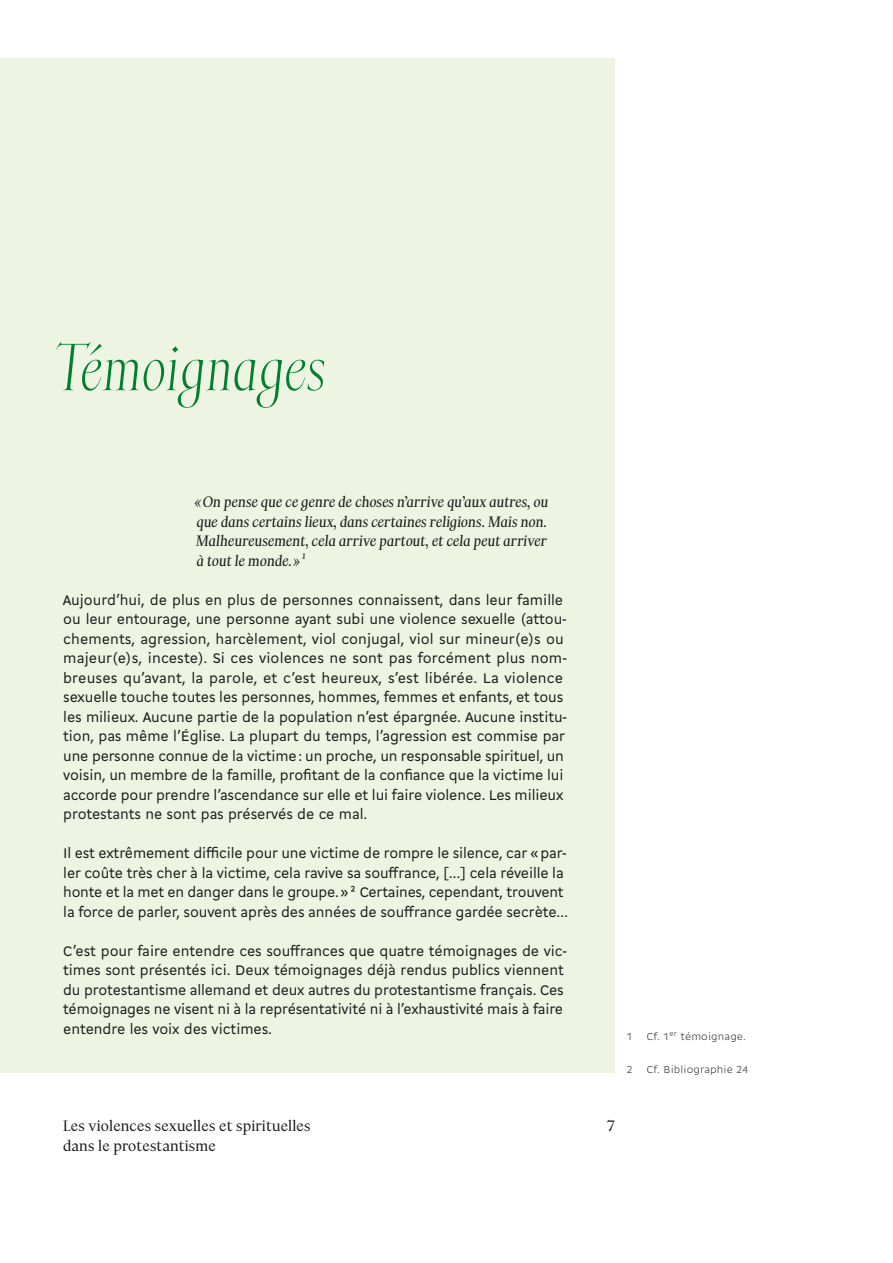
<style>
.page{position:relative;width:893px;height:1263px;background:#fff}
.page>*{position:absolute;margin:0;border:0;box-sizing:border-box;transform-origin:0 0}
.t1{font:italic 66px "Kessler Super Display";letter-spacing:.01em;color:#00802f}
.t2{font:15px/19.5px "Cogito";letter-spacing:-.005em;color:#1d1d1b}
.t3{font:italic 15px/19.5px "Kessler Text";letter-spacing:-.005em;color:#1d1d1b;text-align:justify}
.t4{font:15px "Kessler Text";letter-spacing:.01em;color:#1d1d1b}
.t5{font:300 10.5px "Gemeli Micro";letter-spacing:.01em;color:#1d1d1b}
</style>
<div class="page">
<div style="left:0;top:58px;width:615px;height:1015px;background:#edf4e1"></div>
<h1 class="t1" style="left:53px;top:318px;width:273px">Témoignages</h1>
<p class="t3" style="left:195px;top:491px;width:355px">« On pense que ce genre de choses n’arrive qu’aux autres, ou que dans certains lieux, dans certaines religions. Mais non.<br>Malheureusement, cela arrive partout, et cela peut arriver à tout le monde. » 1</p>
<p class="t2" style="left:63px;top:589px;width:505px">Aujourd’hui, de plus en plus de personnes connaissent, dans leur famille ou leur entourage, une personne ayant subi une violence sexuelle (attou&shy;chements, agression, harcèlement, viol conjugal, viol sur mineur(e)s ou majeur(e)s, inceste). Si ces violences ne sont pas forcément plus nom&shy;breuses qu’avant, la parole, et c’est heureux, s’est libérée. La violence sexuelle touche toutes les personnes, hommes, femmes et enfants, et tous les milieux. Aucune partie de la population n’est épargnée. Aucune institu&shy;tion, pas même l’Église. La plupart du temps, l’agression est commise par une personne connue de la victime : un proche, un responsable spirituel, un voisin, un membre de la famille, profitant de la confiance que la victime lui accorde pour prendre l’ascendance sur elle et lui faire violence. Les milieux protestants ne sont pas préservés de ce mal.</p>
<p class="t2" style="left:63px;top:842px;width:507px">Il est extrêmement difficile pour une victime de rompre le silence, car « par&shy;ler coûte très cher à la victime, cela ravive sa souffrance, […] cela réveille la honte et la met en danger dans le groupe. » 2 Certaines, cependant, trouvent la force de parler, souvent après des années de souffrance gardée secrète…</p>
<p class="t2" style="left:63px;top:940px;width:505px">C’est pour faire entendre ces souffrances que quatre témoignages de vic&shy;times sont présentés ici. Deux témoignages déjà rendus publics viennent du protestantisme allemand et deux autres du protestantisme français. Ces témoignages ne visent ni à la représentativité ni à l’exhaustivité mais à faire entendre les voix des victimes.</p>
<p class="t5" style="left:627px;top:1029px;width:7px">1</p>
<p class="t5" style="left:646px;top:1029px;width:101px">Cf. 1<sup>er</sup> témoignage.</p>
<p class="t5" style="left:627px;top:1062px;width:7px">2</p>
<p class="t5" style="left:646px;top:1062px;width:103px">Cf. Bibliographie 24</p>
<p class="t4" style="left:63px;top:1114px;width:249px">Les violences sexuelles et spirituelles</p>
<p class="t4" style="left:607px;top:1114px;width:9px">7</p>
<p class="t4" style="left:63px;top:1134px;width:154px">dans le protestantisme</p>
</div>
